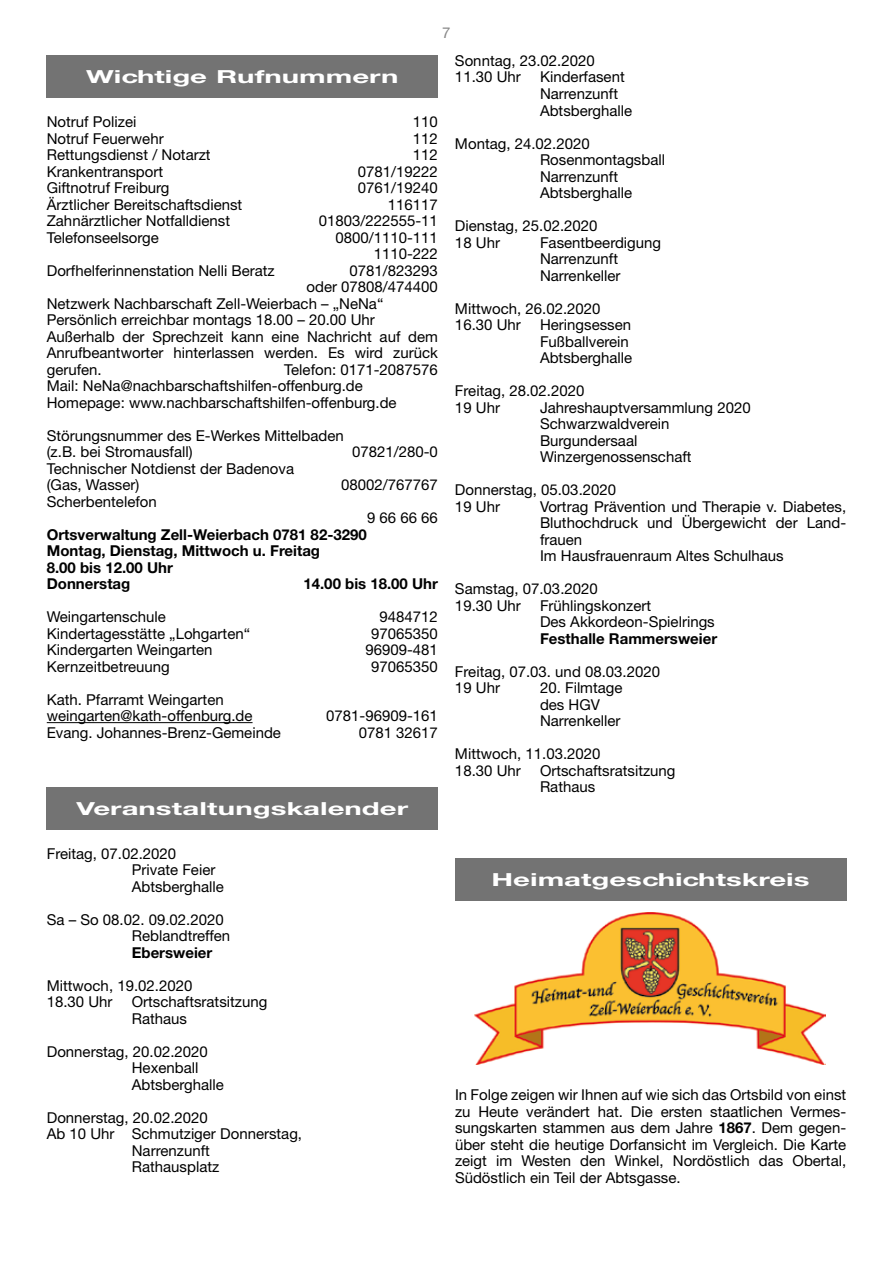
<style>
.page{position:relative;width:893px;height:1263px;background:#fff}
.page>*{position:absolute;margin:0;border:0;box-sizing:border-box;transform-origin:0 0}
.t1{font:700 18px "Helvetica Neue CE";color:#fff;scale:1.63 1}
.t2{font:15px/16.5px "Helvetica Neue LT Std";color:#000}
.t3{font:700 15px/16.5px "Helvetica Neue LT Std";color:#000}
.t4{font:15px "Helvetica Neue LT Std";color:#878787}
.s1{font-weight:700}
</style>
<div class="page">
<hr style="left:47px;top:722px;width:206px;height:1px;background:#000">
<div style="left:47px;top:55px;width:391px;height:43px;background:#737373"></div>
<div style="left:47px;top:787px;width:391px;height:42px;background:#737373"></div>
<div style="left:455px;top:858px;width:391px;height:42px;background:#737373"></div>
<img style="left:475px;top:912px;width:350px;height:152px">
<p class="t4" style="left:442px;top:24px;width:10px">7</p>
<p class="t1" style="left:86px;top:66px;width:193px">Wichtige Rufnummern</p>
<p class="t2" style="left:47px;top:113px;width:91px">Notruf Polizei</p>
<p class="t2" style="left:413px;top:113px;width:27px">110</p>
<p class="t2" style="left:47px;top:130px;width:118px">Notruf Feuerwehr</p>
<p class="t2" style="left:413px;top:130px;width:27px">112</p>
<p class="t2" style="left:47px;top:146px;width:165px">Rettungsdienst / Notarzt</p>
<p class="t2" style="left:413px;top:146px;width:27px">112</p>
<p class="t2" style="left:47px;top:163px;width:118px">Krankentransport</p>
<p class="t2" style="left:358px;top:163px;width:82px">0781/19222</p>
<p class="t2" style="left:47px;top:179px;width:124px">Giftnotruf Freiburg</p>
<p class="t2" style="left:358px;top:179px;width:82px">0761/19240</p>
<p class="t2" style="left:47px;top:196px;width:197px">Ärztlicher Bereitschaftsdienst</p>
<p class="t2" style="left:388px;top:196px;width:52px">116117</p>
<p class="t2" style="left:47px;top:212px;width:185px">Zahnärztlicher Notfalldienst</p>
<p class="t2" style="left:319px;top:212px;width:121px">01803/222555-11</p>
<p class="t2" style="left:47px;top:229px;width:114px">Telefonseelsorge</p>
<p class="t2" style="left:335px;top:229px;width:104px;text-align:right">0800/1110-111<br>1110-222</p>
<p class="t2" style="left:47px;top:262px;width:230px">Dorfhelferinnenstation Nelli Beratz</p>
<p class="t2" style="left:350px;top:262px;width:90px">0781/823293</p>
<p class="t2" style="left:306px;top:278px;width:133px">oder 07808/474400</p>
<p class="t2" style="left:47px;top:295px;width:338px">Netzwerk Nachbarschaft Zell-Weierbach – „NeNa“</p>
<p class="t2" style="left:47px;top:311px;width:330px">Persönlich erreichbar montags 18.00 – 20.00 Uhr</p>
<p class="t2" style="left:47px;top:328px;width:393px">Außerhalb der Sprechzeit kann eine Nachricht auf dem</p>
<p class="t2" style="left:47px;top:344px;width:393px">Anrufbeantworter hinterlassen werden. Es wird zurück</p>
<p class="t2" style="left:47px;top:361px;width:57px">gerufen.</p>
<p class="t2" style="left:47px;top:361px;width:393px;text-indent:237px">Telefon: 0171-2087576<br>Mail: NeNa@nachbarschaftshilfen-offenburg.de<br>Homepage: www.nachbarschaftshilfen-offenburg.de</p>
<p class="t2" style="left:47px;top:427px;width:299px">Störungsnummer des E-Werkes Mittelbaden (z.B. bei Stromausfall)</p>
<p class="t2" style="left:352px;top:443px;width:87px">07821/280-0</p>
<p class="t2" style="left:47px;top:460px;width:249px">Technischer Notdienst der Badenova (Gas, Wasser)</p>
<p class="t2" style="left:47px;top:493px;width:112px">Scherbentelefon</p>
<p class="t2" style="left:341px;top:476px;width:98px">08002/767767</p>
<p class="t2" style="left:367px;top:509px;width:72px">9 66 66 66</p>
<p class="t3" style="left:47px;top:526px;width:322px">Ortsverwaltung Zell-Weierbach 0781 82-3290<br>Montag, Dienstag, Mittwoch u. Freitag<br>8.00 bis 12.00 Uhr<br>Donnerstag</p>
<p class="t3" style="left:303px;top:575px;width:136px">14.00 bis 18.00 Uhr</p>
<p class="t2" style="left:47px;top:608px;width:121px">Weingartenschule</p>
<p class="t2" style="left:380px;top:608px;width:60px">9484712</p>
<p class="t2" style="left:47px;top:625px;width:205px">Kindertagesstätte „Lohgarten“</p>
<p class="t2" style="left:371px;top:625px;width:68px">97065350</p>
<p class="t2" style="left:47px;top:641px;width:167px">Kindergarten Weingarten</p>
<p class="t2" style="left:365px;top:641px;width:74px">96909-481</p>
<p class="t2" style="left:47px;top:658px;width:125px">Kernzeitbetreuung</p>
<p class="t2" style="left:371px;top:658px;width:68px">97065350</p>
<p class="t2" style="left:47px;top:691px;width:207px">Kath. Pfarramt Weingarten weingarten@kath-offenburg.de</p>
<p class="t2" style="left:326px;top:707px;width:113px">0781-96909-161</p>
<p class="t2" style="left:47px;top:724px;width:236px">Evang. Johannes-Brenz-Gemeinde</p>
<p class="t2" style="left:359px;top:724px;width:81px">0781 32617</p>
<p class="t1" style="left:77px;top:798px;width:205px">Veranstaltungskalender</p>
<p class="t2" style="left:132px;top:845px;width:94px;text-indent:-85px">Freitag, 07.02.2020<br>Private Feier<br>Abtsberghalle</p>
<p class="t2" style="left:132px;top:911px;width:100px;text-indent:-85px">Sa – So 08.02. 09.02.2020<br>Reblandtreffen</p>
<p class="t3" style="left:132px;top:944px;width:82px">Ebersweier</p>
<p class="t2" style="left:47px;top:977px;width:147px">Mittwoch, 19.02.2020<br>18.30 Uhr</p>
<p class="t2" style="left:132px;top:994px;width:137px">Ortschaftsratsitzung<br>Rathaus</p>
<p class="t2" style="left:132px;top:1043px;width:94px;text-indent:-85px">Donnerstag, 20.02.2020<br>Hexenball<br>Abtsberghalle</p>
<p class="t2" style="left:47px;top:1109px;width:163px">Donnerstag, 20.02.2020</p>
<p class="t2" style="left:47px;top:1126px;width:257px">Ab 10 Uhr Schmutziger Donnerstag,</p>
<p class="t2" style="left:132px;top:1142px;width:80px">Narrenzunft</p>
<p class="t2" style="left:132px;top:1159px;width:89px">Rathausplatz</p>
<p class="t2" style="left:455px;top:52px;width:141px">Sonntag, 23.02.2020<br>11.30 Uhr</p>
<p class="t2" style="left:540px;top:69px;width:94px">Kinderfasent<br>Narrenzunft<br>Abtsberghalle</p>
<p class="t2" style="left:540px;top:135px;width:127px;text-indent:-85px">Montag, 24.02.2020<br>Rosenmontagsball<br>Narrenzunft<br>Abtsberghalle</p>
<p class="t2" style="left:455px;top:217px;width:144px">Dienstag, 25.02.2020<br>18 Uhr</p>
<p class="t2" style="left:540px;top:234px;width:123px">Fasentbeerdigung<br>Narrenzunft<br>Narrenkeller</p>
<p class="t2" style="left:455px;top:300px;width:147px">Mittwoch, 26.02.2020<br>16.30 Uhr</p>
<p class="t2" style="left:540px;top:316px;width:94px">Heringsessen<br>Fußballverein<br>Abtsberghalle</p>
<p class="t2" style="left:455px;top:382px;width:131px">Freitag, 28.02.2020<br>19 Uhr</p>
<p class="t2" style="left:540px;top:399px;width:212px">Jahreshauptversammlung 2020<br>Schwarzwaldverein<br>Burgundersaal<br>Winzergenossenschaft</p>
<p class="t2" style="left:455px;top:481px;width:163px">Donnerstag, 05.03.2020<br>19 Uhr</p>
<p class="t2" style="left:540px;top:498px;width:308px">Vortrag Prävention und Therapie v. Diabetes,<br>Bluthochdruck und Übergewicht der Land&shy;frauen<br>Im Hausfrauenraum Altes Schulhaus</p>
<p class="t2" style="left:455px;top:580px;width:144px">Samstag, 07.03.2020<br>19.30 Uhr</p>
<p class="t2" style="left:540px;top:597px;width:176px">Frühlingskonzert<br>Des Akkordeon-Spielrings</p>
<p class="t3" style="left:540px;top:630px;width:179px">Festhalle Rammersweier</p>
<p class="t2" style="left:455px;top:663px;width:207px">Freitag, 07.03. und 08.03.2020<br>19 Uhr</p>
<p class="t2" style="left:540px;top:679px;width:84px">20. Filmtage des HGV<br>Narrenkeller</p>
<p class="t2" style="left:455px;top:745px;width:147px">Mittwoch, 11.03.2020<br>18.30 Uhr</p>
<p class="t2" style="left:540px;top:762px;width:137px">Ortschaftsratsitzung<br>Rathaus</p>
<p class="t1" style="left:492px;top:869px;width:197px">Heimatgeschichtskreis</p>
<p class="t2" style="left:455px;top:1086px;width:393px;text-align:justify">In Folge zeigen wir Ihnen auf wie sich das Ortsbild von einst zu Heute verändert hat. Die ersten staatlichen Vermes&shy;sungskarten stammen aus dem Jahre <span class="s1">1867</span>. Dem gegen&shy;über steht die heutige Dorfansicht im Vergleich. Die Karte zeigt im Westen den Winkel, Nordöstlich das Obertal, Südöstlich ein Teil der Abtsgasse.</p>
</div>
